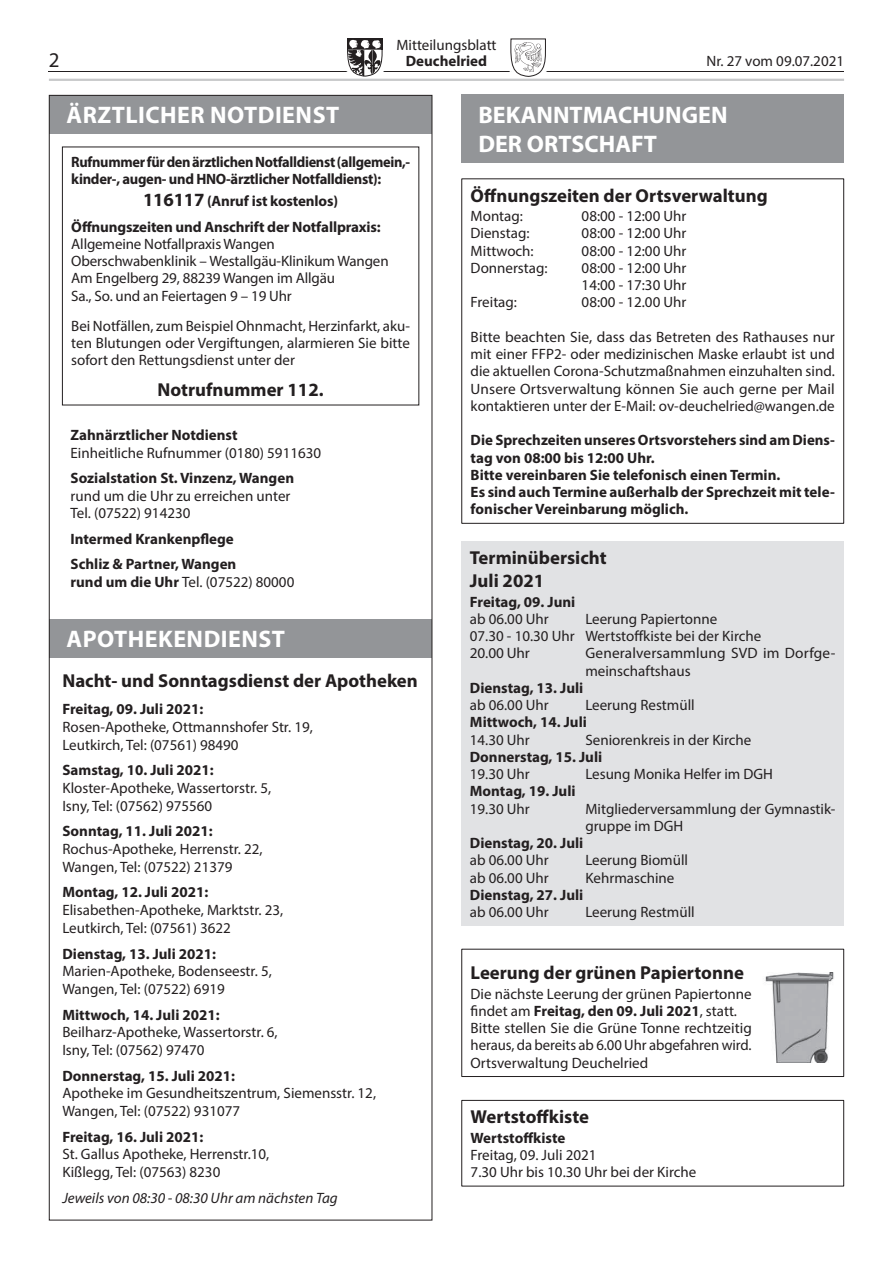
<style>
.page{position:relative;width:893px;height:1263px;background:#fff}
.page>*{position:absolute;margin:0;border:0;box-sizing:border-box;transform-origin:0 0}
.t1{font:700 24px "Myriad Pro";letter-spacing:.02em;color:#fff}
.t2{font:700 24px/28.8px "Myriad Pro";color:#fff}
.t3{font:21px "Myriad Pro";color:#231f20}
.t4{font:700 18.75px/23.1px "Myriad Pro";color:#231f20}
.t5{font:15px/17.2px "Myriad Pro";color:#231f20}
.t6{font:700 15px/17.2px "Myriad Pro";color:#231f20}
.t7{font:700 15px/17.2px "Myriad Pro";letter-spacing:-.02em;color:#231f20;scale:.96 1}
.t8{font:italic 15px "Myriad Pro";color:#231f20}
.s1{font-size:18.75px}
.s2{font-weight:700}
</style>
<div class="page">
<hr style="left:49px;top:71px;width:795px;height:1px;background:#231f20">
<svg style="left:347px;top:38px;width:36px;height:39px"></svg>
<svg style="left:510px;top:38px;width:36px;height:39px"></svg>
<img style="left:513px;top:40px;width:30px;height:33px">
<hr style="left:49px;top:79px;width:795px;height:2px;background:#c7c8ca">
<div style="left:461px;top:95px;width:383px;height:68px;background:#939598"></div>
<div style="left:461px;top:178px;width:383px;height:346px;border:1px solid #231f20"></div>
<div style="left:461px;top:541px;width:383px;height:385px;background:#e1e2e4"></div>
<img style="left:765px;top:973px;width:69px;height:90px">
<div style="left:461px;top:949px;width:383px;height:128px;border:1px solid #231f20"></div>
<div style="left:461px;top:1100px;width:383px;height:86px;border:1px solid #231f20"></div>
<div style="left:49px;top:95px;width:383px;height:39px;background:#939598"></div>
<div style="left:49px;top:619px;width:383px;height:38px;background:#939598"></div>
<p class="t5" style="left:396px;top:36px;width:102px">Mitteilungsblatt</p>
<h2 class="t3" style="left:49px;top:47px;width:12px">2</h2>
<p class="t6" style="left:406px;top:52px;width:83px">Deuchelried</p>
<p class="t5" style="left:706px;top:52px;width:139px">Nr. 27 vom 09.07.2021</p>
<h1 class="t2" style="left:478px;top:100px;width:251px">BEKANNTMACHUNGEN<br>DER ORTSCHAFT</h1>
<p class="t4" style="left:471px;top:183px;width:298px">Öffnungszeiten der Ortsverwaltung</p>
<p class="t5" style="left:471px;top:207px;width:54px">Montag:</p>
<p class="t5" style="left:582px;top:207px;width:106px">08:00 - 12:00 Uhr</p>
<p class="t5" style="left:471px;top:224px;width:60px">Dienstag:</p>
<p class="t5" style="left:582px;top:224px;width:106px">08:00 - 12:00 Uhr</p>
<p class="t5" style="left:471px;top:242px;width:65px">Mittwoch:</p>
<p class="t5" style="left:582px;top:242px;width:106px">08:00 - 12:00 Uhr</p>
<p class="t5" style="left:471px;top:259px;width:78px">Donnerstag:</p>
<p class="t5" style="left:582px;top:259px;width:106px">08:00 - 12:00 Uhr<br>14:00 - 17:30 Uhr</p>
<p class="t5" style="left:471px;top:293px;width:48px">Freitag:</p>
<p class="t5" style="left:582px;top:293px;width:106px">08:00 - 12.00 Uhr</p>
<p class="t5" style="left:471px;top:328px;width:366px;text-align:justify">Bitte beachten Sie, dass das Betreten des Rathauses nur mit einer FFP2- oder medizinischen Maske erlaubt ist und die aktuellen Corona-Schutzmaßnahmen einzuhalten sind.<br>Unsere Ortsverwaltung können Sie auch gerne per Mail kontaktieren unter der E-Mail: ov-deuchelried@wangen.de</p>
<p class="t6" style="left:471px;top:431px;width:366px">Die Sprechzeiten unseres Ortsvorstehers sind am Diens&shy;tag von 08:00 bis 12:00 Uhr.<br>Bitte vereinbaren Sie telefonisch einen Termin.<br>Es sind auch Termine außerhalb der Sprechzeit mit tele&shy;fonischer Vereinbarung möglich.</p>
<p class="t4" style="left:470px;top:546px;width:138px">Terminübersicht<br>Juli 2021</p>
<p class="t6" style="left:470px;top:592px;width:107px">Freitag, 09. Juni</p>
<p class="t5" style="left:470px;top:610px;width:80px">ab 06.00 Uhr</p>
<h1 class="t1" style="left:67px;top:100px;width:274px">ÄRZTLICHER NOTDIENST</h1>
<p class="t7" style="left:71px;top:153px;width:355px">Rufnummer für den ärztlichen Notfalldienst (allgemein,- kinder-, augen- und HNO-ärztlicher Notfalldienst):</p>
<p class="t6" style="left:71px;top:187px;width:311px;line-height:25.8px;text-indent:72px"><span class="s1">116117</span> (Anruf ist kostenlos)<br>Öffnungszeiten und Anschrift der Notfallpraxis:</p>
<p class="t5" style="left:71px;top:235px;width:319px">Allgemeine Notfallpraxis Wangen Oberschwabenklinik – Westallgäu-Klinikum Wangen Am Engelberg 29, 88239 Wangen im Allgäu<br>Sa., So. und an Feiertagen 9 – 19 Uhr</p>
<p class="t5" style="left:71px;top:317px;width:340px;text-align:justify">Bei Notfällen, zum Beispiel Ohnmacht, Herzinfarkt, aku&shy;ten Blutungen oder Vergiftungen, alarmieren Sie bitte sofort den Rettungsdienst unter der</p>
<p class="t4" style="left:158px;top:378px;width:168px">Notrufnummer 112.</p>
<p class="t6" style="left:71px;top:426px;width:169px">Zahnärztlicher Notdienst</p>
<p class="t5" style="left:71px;top:444px;width:252px">Einheitliche Rufnummer (0180) 5911630</p>
<p class="t6" style="left:71px;top:469px;width:225px">Sozialstation St. Vinzenz, Wangen</p>
<p class="t5" style="left:71px;top:487px;width:221px">rund um die Uhr zu erreichen unter<br>Tel. (07522) 914230</p>
<p class="t6" style="left:71px;top:525px;width:167px;line-height:25.8px">Intermed Krankenpflege<br>Schliz &amp; Partner, Wangen</p>
<p class="t5" style="left:71px;top:573px;width:225px"><span class="s2">rund um die Uhr</span> Tel. (07522) 80000</p>
<p class="t5" style="left:470px;top:610px;width:293px;text-indent:116px">Leerung Papiertonne<br>07.30 - 10.30 Uhr Wertstoffkiste bei der Kirche<br>20.00 Uhr</p>
<h1 class="t1" style="left:67px;top:623px;width:220px">APOTHEKENDIENST</h1>
<p class="t4" style="left:62px;top:668px;width:357px">Nacht- und Sonntagsdienst der Apotheken</p>
<p class="t6" style="left:62px;top:700px;width:143px">Freitag, 09. Juli 2021:</p>
<p class="t5" style="left:62px;top:718px;width:252px;line-height:17.7px">Rosen-Apotheke, Ottmannshofer Str. 19,<br>Leutkirch, Tel: (07561) 98490</p>
<p class="t6" style="left:62px;top:761px;width:153px">Samstag, 10. Juli 2021:</p>
<p class="t5" style="left:62px;top:779px;width:210px;line-height:17.7px">Kloster-Apotheke, Wassertorstr. 5,<br>Isny, Tel: (07562) 975560</p>
<p class="t6" style="left:62px;top:822px;width:152px">Sonntag, 11. Juli 2021:</p>
<p class="t5" style="left:62px;top:840px;width:202px;line-height:17.7px">Rochus-Apotheke, Herrenstr. 22,<br>Wangen, Tel: (07522) 21379</p>
<p class="t6" style="left:62px;top:883px;width:147px">Montag, 12. Juli 2021:</p>
<p class="t5" style="left:62px;top:901px;width:222px;line-height:17.7px">Elisabethen-Apotheke, Marktstr. 23,<br>Leutkirch, Tel: (07561) 3622</p>
<p class="t6" style="left:62px;top:944px;width:155px">Dienstag, 13. Juli 2021:</p>
<p class="t5" style="left:62px;top:962px;width:211px;line-height:17.7px">Marien-Apotheke, Bodenseestr. 5,<br>Wangen, Tel: (07522) 6919</p>
<p class="t6" style="left:62px;top:1005px;width:159px">Mittwoch, 14. Juli 2021:</p>
<p class="t5" style="left:62px;top:1023px;width:217px;line-height:17.7px">Beilharz-Apotheke, Wassertorstr. 6,<br>Isny, Tel: (07562) 97470</p>
<p class="t6" style="left:62px;top:1066px;width:174px">Donnerstag, 15. Juli 2021:</p>
<p class="t5" style="left:62px;top:1084px;width:315px;line-height:17.7px">Apotheke im Gesundheitszentrum, Siemensstr. 12,<br>Wangen, Tel: (07522) 931077</p>
<p class="t6" style="left:62px;top:1127px;width:143px">Freitag, 16. Juli 2021:</p>
<p class="t5" style="left:62px;top:1145px;width:208px;line-height:17.7px">St. Gallus Apotheke, Herrenstr.10,<br>Kißlegg, Tel: (07563) 8230</p>
<p class="t8" style="left:62px;top:1188px;width:277px">Jeweils von 08:30 - 08:30 Uhr am nächsten Tag</p>
<p class="t5" style="left:585px;top:644px;width:252px">Generalversammlung SVD im Dorfge&shy;meinschaftshaus</p>
<p class="t6" style="left:470px;top:679px;width:115px">Dienstag, 13. Juli</p>
<p class="t5" style="left:470px;top:696px;width:80px">ab 06.00 Uhr</p>
<p class="t5" style="left:585px;top:696px;width:111px">Leerung Restmüll</p>
<p class="t6" style="left:470px;top:713px;width:119px">Mittwoch, 14. Juli</p>
<p class="t5" style="left:470px;top:731px;width:61px">14.30 Uhr</p>
<p class="t5" style="left:585px;top:731px;width:168px">Seniorenkreis in der Kirche</p>
<p class="t6" style="left:470px;top:748px;width:134px">Donnerstag, 15. Juli</p>
<p class="t5" style="left:470px;top:765px;width:61px">19.30 Uhr</p>
<p class="t5" style="left:585px;top:765px;width:189px">Lesung Monika Helfer im DGH</p>
<p class="t6" style="left:470px;top:782px;width:107px">Montag, 19. Juli</p>
<p class="t5" style="left:470px;top:800px;width:61px">19.30 Uhr</p>
<p class="t5" style="left:585px;top:800px;width:252px">Mitgliederversammlung der Gymnastik&shy;gruppe im DGH</p>
<p class="t6" style="left:470px;top:834px;width:115px">Dienstag, 20. Juli</p>
<p class="t5" style="left:470px;top:851px;width:80px">ab 06.00 Uhr</p>
<p class="t5" style="left:585px;top:851px;width:104px">Leerung Biomüll</p>
<p class="t5" style="left:470px;top:869px;width:80px">ab 06.00 Uhr</p>
<p class="t5" style="left:585px;top:869px;width:91px">Kehrmaschine</p>
<p class="t6" style="left:470px;top:886px;width:115px">Dienstag, 27. Juli</p>
<p class="t5" style="left:470px;top:903px;width:80px">ab 06.00 Uhr</p>
<p class="t5" style="left:585px;top:903px;width:111px">Leerung Restmüll</p>
<p class="t4" style="left:471px;top:961px;width:275px">Leerung der grünen Papiertonne</p>
<p class="t5" style="left:471px;top:985px;width:283px">Die nächste Leerung der grünen Papiertonne findet am <span class="s2">Freitag, den 09. Juli 2021</span>, statt.<br>Bitte stellen Sie die Grüne Tonne rechtzeitig heraus, da bereits ab 6.00 Uhr abgefahren wird.<br>Ortsverwaltung Deuchelried</p>
<p class="t4" style="left:471px;top:1105px;width:120px">Wertstoffkiste</p>
<p class="t6" style="left:471px;top:1128px;width:96px">Wertstoffkiste</p>
<p class="t5" style="left:471px;top:1146px;width:227px">Freitag, 09. Juli 2021<br>7.30 Uhr bis 10.30 Uhr bei der Kirche</p>
</div>
